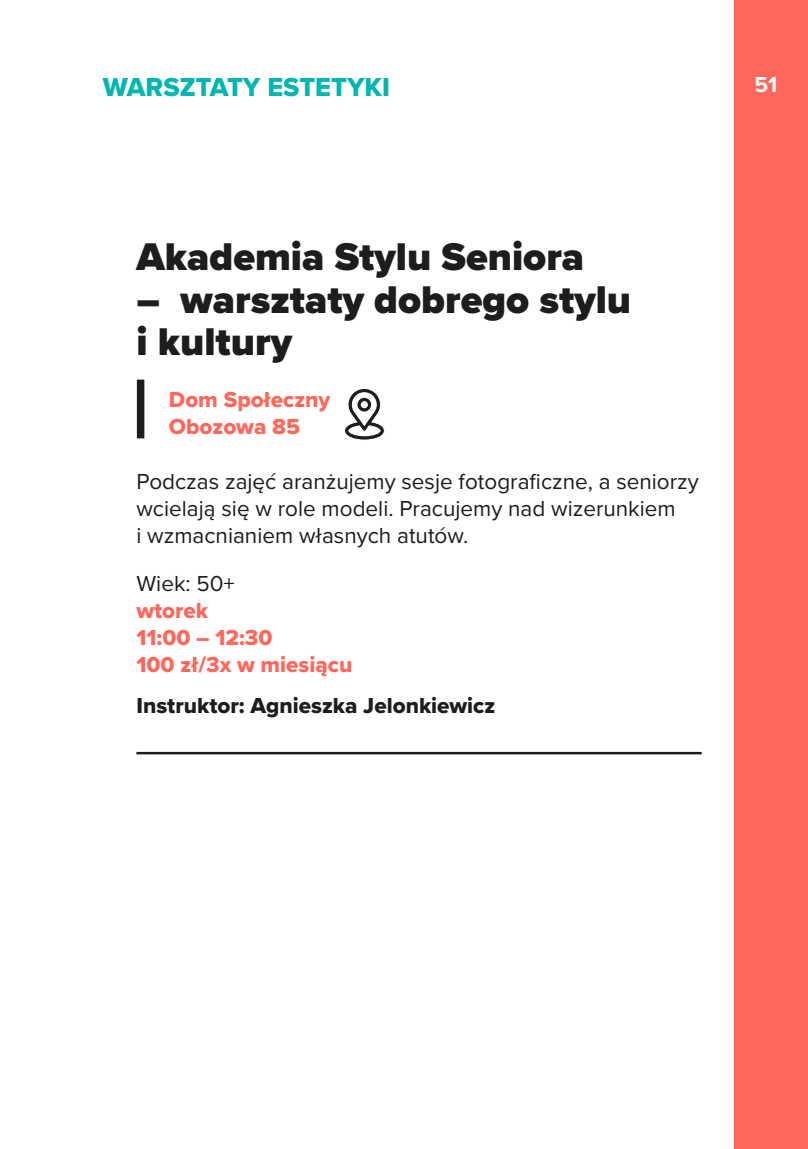
<style>
.page{position:relative;width:808px;height:1149px;background:#fff}
.page>*{position:absolute;margin:0;border:0;box-sizing:border-box;transform-origin:0 0}
.nazwa-zajec{font:900 40px/42.5px "Proxima Nova";color:#1d1d1b}
.kategoria{font:27px "Proxima Nova Extrabld";color:#00b6b0}
.opis{font:22.5px/27px "Proxima Nova";color:#1d1d1b}
.instruktor{font:22.5px "Proxima Nova Extrabld";color:#1d1d1b}
.koszty{font:22.5px "Proxima Nova Extrabld";color:#ff675d}
.miejsce{font:22.5px "Proxima Nova Extrabld";color:#ff675d}
.godziny{font:22.5px "Proxima Nova Extrabld";color:#ff675d}
.ulica{font:22.5px "Proxima Nova Extrabld";color:#ff675d}
.dzien{font:22.5px "Proxima Nova Extrabld";color:#ff675d}
.t1{font:700 22.5px "Proxima Nova";color:#fff}
</style>
<div class="page">
<div style="left:734px;top:0;width:74px;height:1148px;background:#ff675d"></div>
<hr style="left:136px;top:751px;width:566px;height:3px;background:#1d1d1b">
<div style="left:137px;top:379px;width:7px;height:59px;background:#1d1d1b"></div>
<svg style="left:344px;top:388px;width:41px;height:52px"></svg>
<p class="kategoria" style="left:103px;top:67px;width:289px">WARSZTATY ESTETYKI</p>
<p class="t1" style="left:754px;top:68px;width:24px">51</p>
<p class="nazwa-zajec" style="left:136px;top:235px;width:449px">Akademia Stylu Seniora</p>
<p class="nazwa-zajec" style="left:136px;top:278px;width:496px">– warsztaty dobrego stylu i kultury</p>
<p class="miejsce" style="left:169px;top:382px;width:163px">Dom Społeczny</p>
<p class="ulica" style="left:169px;top:409px;width:132px">Obozowa 85</p>
<p class="opis" style="left:136px;top:466px;width:564px">Podczas zajęć aranżujemy sesje fotograficzne, a seniorzy wcielają się w role modeli. Pracujemy nad wizerunkiem<br>i wzmacnianiem własnych atutów.</p>
<p class="opis" style="left:136px;top:568px;width:100px">Wiek: 50+</p>
<p class="dzien" style="left:136px;top:593px;width:73px">wtorek</p>
<p class="godziny" style="left:136px;top:620px;width:138px">11:00 – 12:30</p>
<p class="koszty" style="left:136px;top:647px;width:217px">100 zł/3x w miesiącu</p>
<p class="instruktor" style="left:136px;top:688px;width:360px">Instruktor: Agnieszka Jelonkiewicz</p>
</div>
